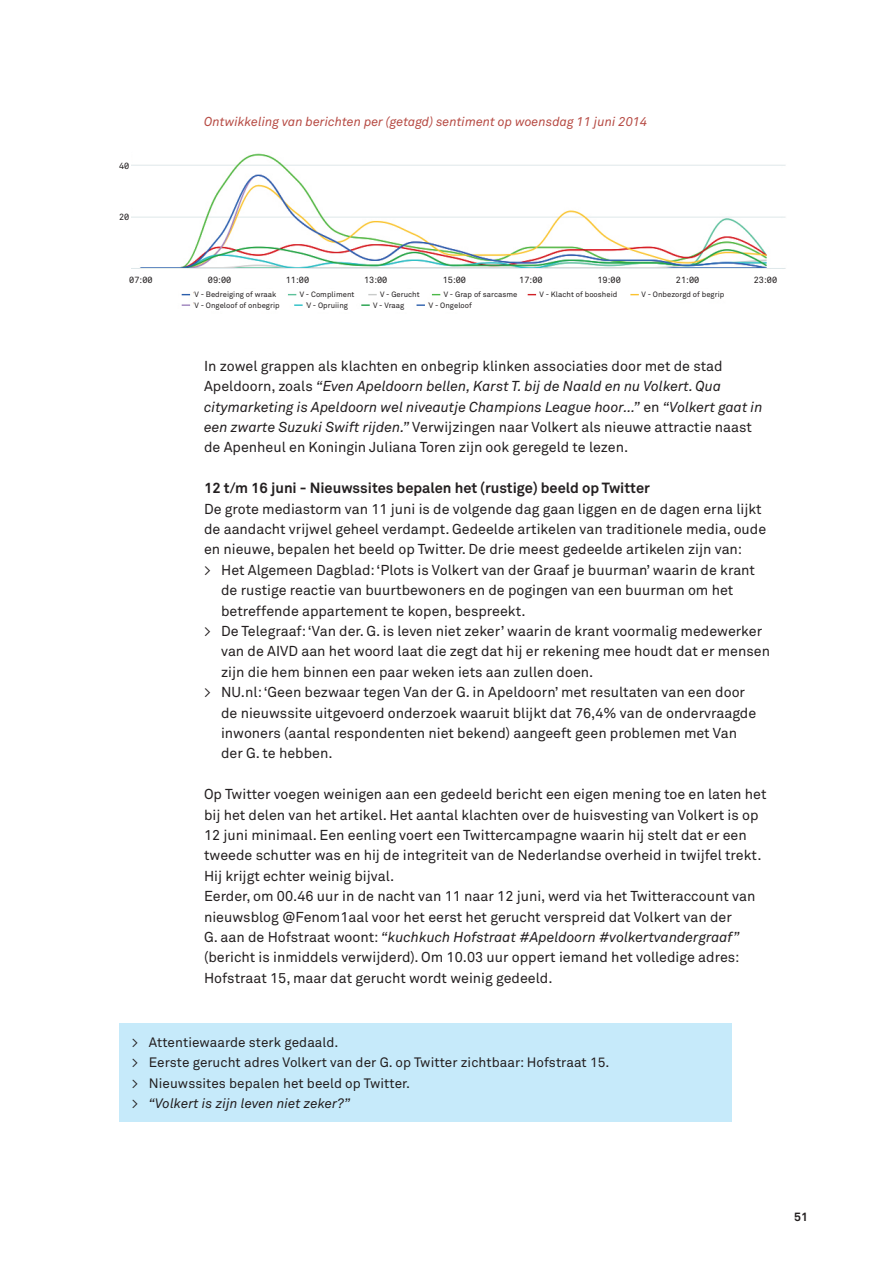
<style>
.page{position:relative;width:893px;height:1263px;background:#fff}
.page>*{position:absolute;margin:0;border:0;box-sizing:border-box;transform-origin:0 0}
.t1{font:700 14.7px "Akkurat Std";color:#231f20}
.t2{font:14.25px/20.4px "Akkurat Std";color:#231f20}
.t3{font:13.5px/20.4px "Akkurat Std";letter-spacing:.005em;color:#231f20}
.t4{font:italic 12.75px "Akkurat Std";color:#b74c45}
.t5{font:700 12px "Akkurat Std";color:#231f20}
.t6{font:9px "Akkurat Std";letter-spacing:.005em;color:#231f20}
.t7{font:7.65px "Akkurat Std";letter-spacing:.005em;color:#231f20}
.s1{font-style:italic}
</style>
<div class="page">
<div style="left:119px;top:1023px;width:612px;height:99px;background:#c6eafa"></div>
<img style="left:132px;top:153px;width:654px;height:154px">
<div style="left:300px;top:289px;width:59px;height:11px;background:#fff"></div>
<div style="left:195px;top:289px;width:89px;height:11px;background:#fff"></div>
<div style="left:380px;top:289px;width:47px;height:11px;background:#fff"></div>
<div style="left:444px;top:289px;width:81px;height:13px;background:#fff"></div>
<div style="left:539px;top:289px;width:86px;height:13px;background:#fff"></div>
<div style="left:373px;top:300px;width:39px;height:11px;background:#fff"></div>
<div style="left:429px;top:300px;width:47px;height:11px;background:#fff"></div>
<div style="left:307px;top:300px;width:46px;height:11px;background:#fff"></div>
<div style="left:642px;top:289px;width:89px;height:11px;background:#fff"></div>
<div style="left:195px;top:300px;width:93px;height:11px;background:#fff"></div>
<div style="left:129px;top:275px;width:655px;height:13px;background:#fff"></div>
<p class="t6" style="left:119px;top:160px;width:12px">40</p>
<p class="t6" style="left:119px;top:211px;width:12px">20</p>
<p class="t4" style="left:204px;top:114px;width:445px">Ontwikkeling van berichten per (getagd) sentiment op woensdag 11 juni 2014</p>
<p class="t6" style="left:129px;top:275px;width:25px">07:00</p>
<p class="t6" style="left:208px;top:275px;width:25px">09:00</p>
<p class="t6" style="left:286px;top:275px;width:25px">11:00</p>
<p class="t6" style="left:364px;top:275px;width:25px">13:00</p>
<p class="t6" style="left:443px;top:275px;width:25px">15:00</p>
<p class="t6" style="left:519px;top:275px;width:25px">17:00</p>
<p class="t6" style="left:597px;top:275px;width:25px">19:00</p>
<p class="t6" style="left:676px;top:275px;width:25px">21:00</p>
<p class="t6" style="left:754px;top:275px;width:25px">23:00</p>
<p class="t7" style="left:195px;top:290px;width:83px">V - Bedreiging of wraak</p>
<p class="t7" style="left:300px;top:290px;width:56px">V - Compliment</p>
<p class="t7" style="left:380px;top:290px;width:41px">V - Gerucht</p>
<p class="t7" style="left:444px;top:290px;width:75px">V - Grap of sarcasme</p>
<p class="t7" style="left:539px;top:290px;width:79px">V - Klacht of boosheid</p>
<p class="t7" style="left:307px;top:301px;width:43px">V - Opruiing</p>
<p class="t7" style="left:373px;top:301px;width:33px">V - Vraag</p>
<p class="t7" style="left:429px;top:301px;width:44px">V - Ongeloof</p>
<p class="t7" style="left:195px;top:301px;width:87px">V - Ongeloof of onbegrip</p>
<p class="t7" style="left:642px;top:290px;width:84px">V - Onbezorgd of begrip</p>
<p class="t2" style="left:204px;top:356px;width:560px">In zowel grappen als klachten en onbegrip klinken associaties door met de stad Apeldoorn, zoals <span class="s1">“Even Apeldoorn bellen, Karst T. bij de Naald en nu Volkert. Qua citymarketing is Apeldoorn wel niveautje Champions League hoor…”</span> en <span class="s1">“Volkert gaat in een zwarte Suzuki Swift rijden.”</span> Verwijzingen naar Volkert als nieuwe attractie naast de Apenheul en Koningin Juliana Toren zijn ook geregeld te lezen.</p>
<p class="t1" style="left:204px;top:479px;width:447px">12 t/m 16 juni - Nieuwssites bepalen het (rustige) beeld op Twitter</p>
<p class="t2" style="left:204px;top:498px;width:559px">De grote mediastorm van 11 juni is de volgende dag gaan liggen en de dagen erna lijkt</p>
<p class="t2" style="left:204px;top:519px;width:564px">de aandacht vrijwel geheel verdampt. Gedeelde artikelen van traditionele media, oude</p>
<p class="t2" style="left:204px;top:539px;width:540px">en nieuwe, bepalen het beeld op Twitter. De drie meest gedeelde artikelen zijn van:</p>
<p class="t2" style="left:204px;top:560px;width:552px">&gt; Het Algemeen Dagblad: ‘Plots is Volkert van der Graaf je buurman’ waarin de krant</p>
<p class="t2" style="left:221px;top:580px;width:514px">de rustige reactie van buurtbewoners en de pogingen van een buurman om het</p>
<p class="t2" style="left:221px;top:600px;width:306px">betreffende appartement te kopen, bespreekt.</p>
<p class="t2" style="left:204px;top:621px;width:560px">&gt; De Telegraaf: ‘Van der. G. is leven niet zeker’ waarin de krant voormalig medewerker</p>
<p class="t2" style="left:221px;top:641px;width:550px">van de AIVD aan het woord laat die zegt dat hij er rekening mee houdt dat er mensen</p>
<p class="t2" style="left:221px;top:662px;width:374px">zijn die hem binnen een paar weken iets aan zullen doen.</p>
<p class="t2" style="left:204px;top:682px;width:542px">&gt; NU.nl: ‘Geen bezwaar tegen Van der G. in Apeldoorn’ met resultaten van een door</p>
<p class="t2" style="left:221px;top:702px;width:537px">de nieuwssite uitgevoerd onderzoek waaruit blijkt dat 76,4% van de ondervraagde</p>
<p class="t2" style="left:221px;top:723px;width:517px">inwoners (aantal respondenten niet bekend) aangeeft geen problemen met Van</p>
<p class="t2" style="left:221px;top:743px;width:113px">der G. te hebben.</p>
<p class="t2" style="left:204px;top:784px;width:564px">Op Twitter voegen weinigen aan een gedeeld bericht een eigen mening toe en laten het bij het delen van het artikel. Het aantal klachten over de huisvesting van Volkert is op 12 juni minimaal. Een eenling voert een Twittercampagne waarin hij stelt dat er een tweede schutter was en hij de integriteit van de Nederlandse overheid in twijfel trekt.<br>Hij krijgt echter weinig bijval.<br>Eerder, om 00.46 uur in de nacht van 11 naar 12 juni, werd via het Twitteraccount van nieuwsblog @Fenom1aal voor het eerst het gerucht verspreid dat Volkert van der<br>G. aan de Hofstraat woont: <span class="s1">“kuchkuch Hofstraat #Apeldoorn #volkertvandergraaf” </span>(bericht is inmiddels verwijderd). Om 10.03 uur oppert iemand het volledige adres:<br>Hofstraat 15, maar dat gerucht wordt weinig gedeeld.</p>
<p class="t3" style="left:132px;top:1032px;width:479px">&gt; Attentiewaarde sterk gedaald.<br>&gt; Eerste gerucht adres Volkert van der G. op Twitter zichtbaar: Hofstraat 15. &gt; Nieuwssites bepalen het beeld op Twitter.<br>&gt; <span class="s1">“Volkert is zijn leven niet zeker?”</span></p>
<p class="t5" style="left:794px;top:1210px;width:15px">51</p>
</div>
